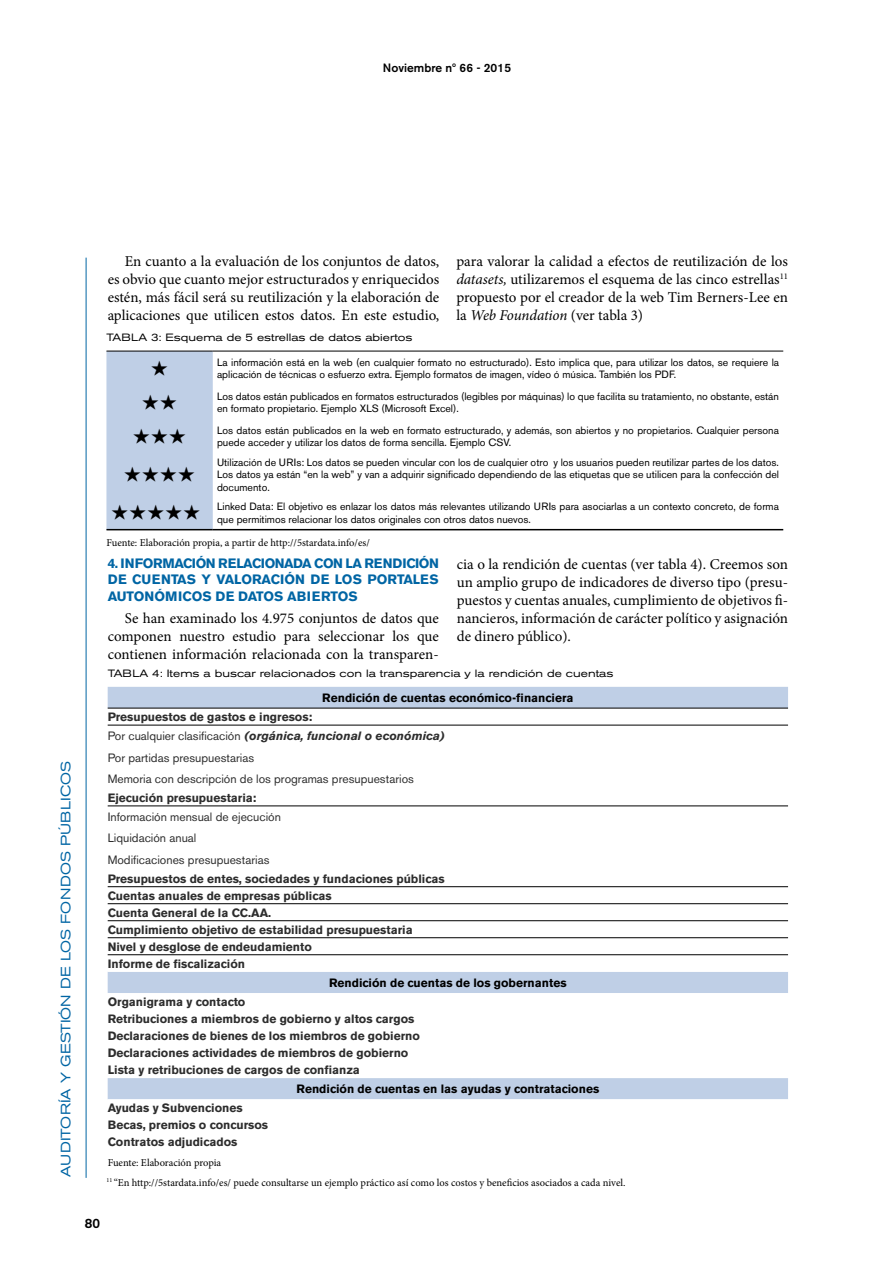
<style>
.page{position:relative;width:893px;height:1263px;background:#fff}
.page>*{position:absolute;margin:0;border:0;box-sizing:border-box;transform-origin:0 0}
.t1{font:18px "MS Mincho";color:#000}
.t2{font:15px/18px "Minion Pro";color:#000;text-align:justify}
.t3{font:700 13.5px/16.2px "Akzidenz Grotesk BE";color:#0065a4;text-align:justify}
.t4{font:expanded 13.5px "Akzidenz Grotesk BE";letter-spacing:.02em;color:#0065a4}
.t5{font:500 13.5px "Akzidenz Grotesk BE";color:#000}
.t6{font:700 12px/17px "Akzidenz Grotesk BE";color:#2d2d2d}
.t7{font:12px/21.1px "Akzidenz Grotesk BE";color:#2d2d2d}
.t8{font:700 12px "Akzidenz Grotesk BE";color:#000}
.t9{font:500 12px "Akzidenz Grotesk BE";color:#000}
.t10{font:10.5px/12.6px "Akzidenz Grotesk BE";color:#000}
.t11{font:10.5px "Minion Pro";color:#000}
.t12{font:expanded 10.5px "Akzidenz Grotesk BE";color:#000}
.s1{font-style:italic}
.s2{font-weight:400}
</style>
<div class="page">
<hr style="left:86px;top:258px;width:1px;height:920px;background:#0065a4">
<div style="left:106px;top:352px;width:107px;height:177px;background:#bfcfe6"></div>
<hr style="left:106px;top:351px;width:107px;height:1px;background:#000">
<hr style="left:213px;top:351px;width:570px;height:1px;background:#000">
<hr style="left:106px;top:529px;width:107px;height:1px;background:#000">
<hr style="left:213px;top:529px;width:570px;height:1px;background:#000">
<div style="left:108px;top:687px;width:680px;height:21px;background:#bfcfe6"></div>
<svg style="left:108px;top:724px;width:680px;height:375px"></svg>
<hr style="left:108px;top:708px;width:680px;height:1px;background:#000">
<hr style="left:108px;top:725px;width:680px;height:1px;background:#000">
<hr style="left:108px;top:806px;width:680px;height:1px;background:#000">
<hr style="left:108px;top:886px;width:680px;height:1px;background:#000">
<hr style="left:108px;top:903px;width:680px;height:1px;background:#000">
<hr style="left:108px;top:920px;width:680px;height:1px;background:#000">
<hr style="left:108px;top:937px;width:680px;height:1px;background:#000">
<hr style="left:108px;top:954px;width:680px;height:1px;background:#000">
<p class="t9" style="left:383px;top:61px;width:130px">Noviembre nº 66 - 2015</p>
<p class="t4" style="left:58px;top:1177px;width:418px;rotate:-90deg">AUDITORÍA Y GESTIÓN DE LOS FONDOS PÚBLICOS</p>
<h2 class="t2" style="left:108px;top:253px;width:333px;text-indent:17px">En cuanto a la evaluación de los conjuntos de datos, es obvio que cuanto mejor estructurados y enriquecidos estén, más fácil será su reutilización y la elaboración de aplicaciones que utilicen estos datos. En este estudio,</h2>
<h2 class="t2" style="left:456px;top:253px;width:333px">para valorar la calidad a efectos de reutilización de los <span class="s1">datasets,</span> utilizaremos el esquema de las cinco estrellas<sup>11 </sup>propuesto por el creador de la web Tim Berners-Lee en la <span class="s1">Web Foundation</span> (ver tabla 3)</h2>
<p class="t12" style="left:106px;top:331px;width:308px">TABLA 3: Esquema de 5 estrellas de datos abiertos</p>
<h1 class="t1" style="left:151px;top:359px;width:19px">★</h1>
<p class="t10" style="left:217px;top:356px;width:564px">La información está en la web (en cualquier formato no estructurado). Esto implica que, para utilizar los datos, se requiere la aplicación de técnicas o esfuerzo extra. Ejemplo formatos de imagen, vídeo ó música. También los PDF.</p>
<h1 class="t1" style="left:142px;top:393px;width:37px">★★</h1>
<p class="t10" style="left:217px;top:390px;width:563px">Los datos están publicados en formatos estructurados (legibles por máquinas) lo que facilita su tratamiento, no obstante, están en formato propietario. Ejemplo XLS (Microsoft Excel).</p>
<h1 class="t1" style="left:133px;top:427px;width:55px">★★★</h1>
<p class="t10" style="left:217px;top:424px;width:563px">Los datos están publicados en la web en formato estructurado, y además, son abiertos y no propietarios. Cualquier persona puede acceder y utilizar los datos de forma sencilla. Ejemplo CSV.</p>
<h1 class="t1" style="left:124px;top:465px;width:74px">★★★★</h1>
<p class="t10" style="left:217px;top:456px;width:563px;text-align:justify">Utilización de URIs: Los datos se pueden vincular con los de cualquier otro y los usuarios pueden reutilizar partes de los datos.<br>Los datos ya están “en la web” y van a adquirir significado dependiendo de las etiquetas que se utilicen para la confección del documento.</p>
<h1 class="t1" style="left:111px;top:504px;width:91px">★★★★★</h1>
<p class="t10" style="left:217px;top:500px;width:563px">Linked Data: El objetivo es enlazar los datos más relevantes utilizando URIs para asociarlas a un contexto concreto, de forma que permitimos relacionar los datos originales con otros datos nuevos.</p>
<p class="t11" style="left:106px;top:536px;width:265px">Fuente: Elaboración propia, a partir de http://5stardata.info/es/</p>
<p class="t3" style="left:108px;top:556px;width:333px">4. INFORMACIÓN RELACIONADA CON LA RENDICIÓN DE CUENTAS Y VALORACIÓN DE LOS PORTALES AUTONÓMICOS DE DATOS ABIERTOS</p>
<h2 class="t2" style="left:108px;top:609px;width:333px;text-indent:17px">Se han examinado los 4.975 conjuntos de datos que componen nuestro estudio para seleccionar los que contienen información relacionada con la transparen-</h2>
<p class="t2" style="left:457px;top:555px;width:333px">cia o la rendición de cuentas (ver tabla 4). Creemos son un amplio grupo de indicadores de diverso tipo (presu&shy;puestos y cuentas anuales, cumplimiento de objetivos fi&shy;nancieros, información de carácter político y asignación de dinero público).</p>
<p class="t12" style="left:108px;top:667px;width:507px">TABLA 4: Items a buscar relacionados con la transparencia y la rendición de cuentas</p>
<p class="t8" style="left:322px;top:691px;width:253px">Rendición de cuentas económico-financiera</p>
<p class="t6" style="left:108px;top:707px;width:339px;line-height:19.2px">Presupuestos de gastos e ingresos:<br><span class="s2">Por cualquier clasificación</span> <span class="s1">(orgánica, funcional o económica)</span></p>
<p class="t7" style="left:108px;top:747px;width:308px">Por partidas presupuestarias<br>Memoria con descripción de los programas presupuestarios</p>
<p class="t6" style="left:108px;top:789px;width:150px">Ejecución presupuestaria:</p>
<p class="t7" style="left:108px;top:806px;width:175px">Información mensual de ejecución<br>Liquidación anual<br>Modificaciones presupuestarias</p>
<p class="t6" style="left:108px;top:870px;width:338px">Presupuestos de entes, sociedades y fundaciones públicas Cuentas anuales de empresas públicas<br>Cuenta General de la CC.AA.<br>Cumplimiento objetivo de estabilidad presupuestaria<br>Nivel y desglose de endeudamiento<br>Informe de fiscalización</p>
<p class="t8" style="left:329px;top:976px;width:239px">Rendición de cuentas de los gobernantes</p>
<p class="t6" style="left:108px;top:993px;width:314px">Organigrama y contacto<br>Retribuciones a miembros de gobierno y altos cargos Declaraciones de bienes de los miembros de gobierno Declaraciones actividades de miembros de gobierno Lista y retribuciones de cargos de confianza</p>
<p class="t8" style="left:296px;top:1082px;width:304px">Rendición de cuentas en las ayudas y contrataciones</p>
<p class="t6" style="left:108px;top:1100px;width:162px">Ayudas y Subvenciones<br>Becas, premios o concursos<br>Contratos adjudicados</p>
<p class="t11" style="left:108px;top:1155px;width:115px">Fuente: Elaboración propia</p>
<p class="t11" style="left:106px;top:1175px;width:520px"><sup>11</sup> “En http://5stardata.info/es/ puede consultarse un ejemplo práctico así como los costos y beneficios asociados a cada nivel.</p>
<p class="t5" style="left:85px;top:1215px;width:17px">80</p>
</div>
